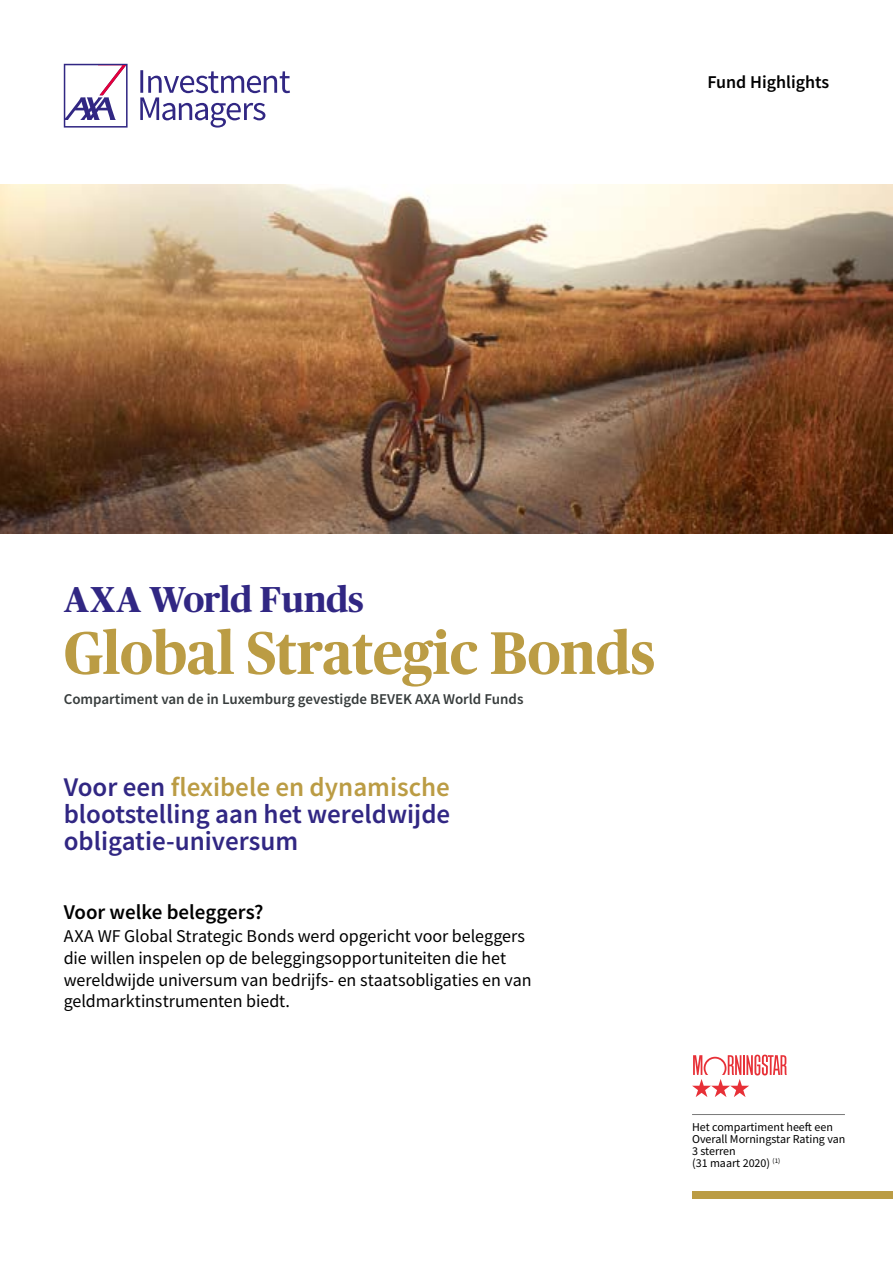
<style>
.page{position:relative;width:893px;height:1263px;background:#fff}
.page>*{position:absolute;margin:0;border:0;box-sizing:border-box;transform-origin:0 0}
.t1{font:700 60px "Publico Headline";color:#bb9c44;scale:.94 1}
.t2{font:700 36px "Publico Headline";letter-spacing:-.01em;color:#312783}
.t3{font:600 27px/27px "Source Sans Pro";color:#312783;text-align:justify}
.t4{font:600 21px "Source Sans Pro";letter-spacing:-.005em;color:#000}
.t5{font:18px/21.6px "Source Sans Pro";letter-spacing:-.005em;color:#000}
.t6{font:600 18px "Source Sans Pro";color:#000}
.t7{font:600 15px "Source Sans Pro";color:#373c3c}
.t8{font:12px/12px "Source Sans Pro";color:#000}
.s1{color:#bb9c44}
</style>
<div class="page">
<div style="left:692px;top:1191px;width:201px;height:7px;background:#bb9c44"></div>
<img style="left:0;top:185px;width:893px;height:348px">
<hr style="left:692px;top:1114px;width:153px;height:1px;background:#797979">
<svg style="left:64px;top:64px;width:226px;height:64px"></svg>
<svg style="left:99px;top:65px;width:27px;height:31px"></svg>
<svg style="left:692px;top:1054px;width:95px;height:43px"></svg>
<p class="t6" style="left:707px;top:70px;width:123px">Fund Highlights</p>
<h2 class="t2" style="left:64px;top:573px;width:301px">AXA World Funds</h2>
<h1 class="t1" style="left:64px;top:610px;width:630px">Global Strategic Bonds</h1>
<p class="t7" style="left:64px;top:689px;width:461px">Compartiment van de in Luxemburg gevestigde BEVEK AXA World Funds</p>
<h3 class="t3" style="left:64px;top:774px;width:388px">Voor een <span class="s1">flexibele en dynamische </span>blootstelling aan het wereldwijde obligatie-universum</h3>
<p class="t4" style="left:64px;top:898px;width:201px">Voor welke beleggers?</p>
<p class="t5" style="left:64px;top:925px;width:469px">AXA WF Global Strategic Bonds werd opgericht voor beleggers die willen inspelen op de beleggingsopportuniteiten die het wereldwijde universum van bedrijfs- en staatsobligaties en van geldmarktinstrumenten biedt.</p>
<p class="t8" style="left:692px;top:1120px;width:155px">Het compartiment heeft een<br>Overall Morningstar Rating van<br>3 sterren<br>(31 maart 2020) <sup>(1)</sup></p>
</div>
